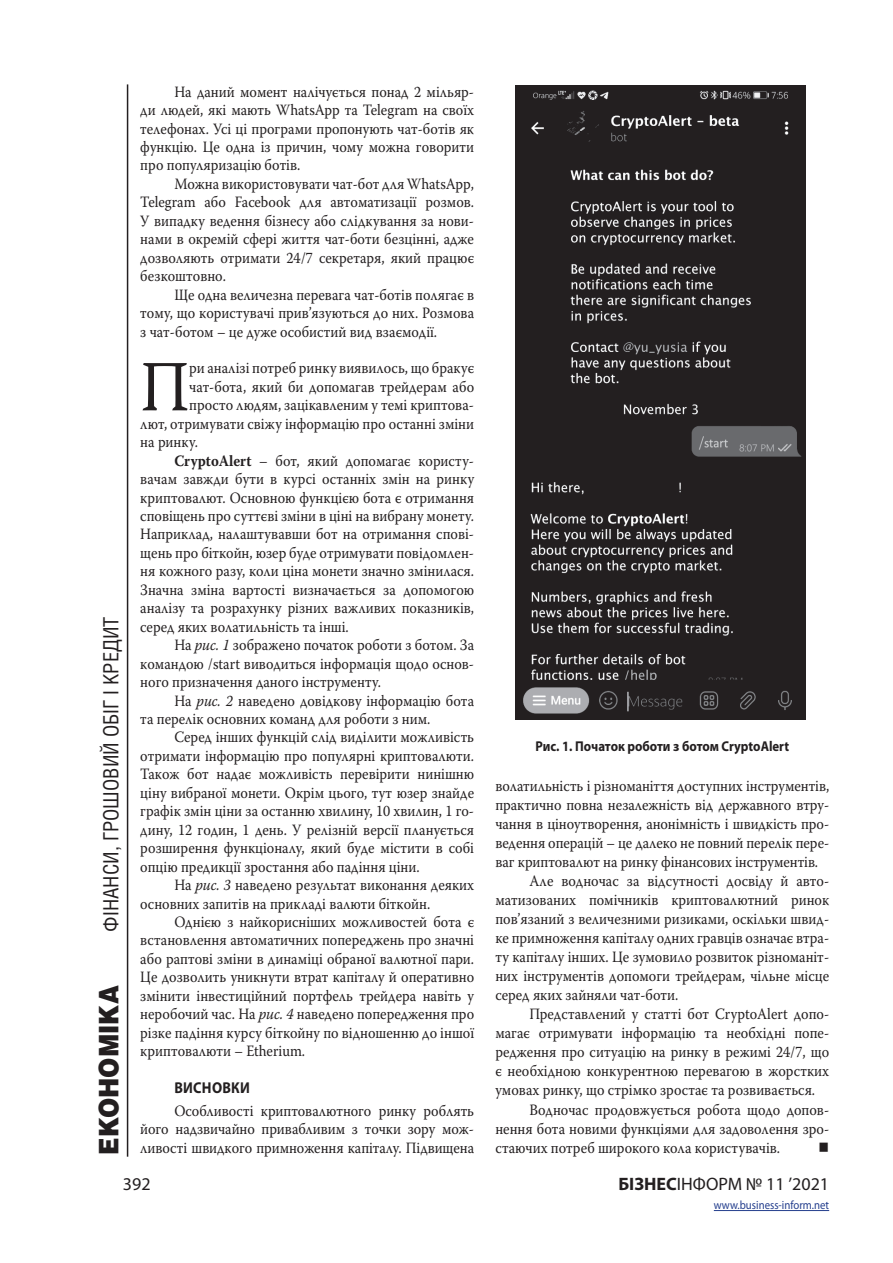
<style>
.page{position:relative;width:893px;height:1263px;background:#fff}
.page>*{position:absolute;margin:0;border:0;box-sizing:border-box;transform-origin:0 0}
.Osnova{font:71.7px "Warnock Pro";color:#231f20;scale:.9 1}
.t1{font:900 27px "Helios";color:#231f20;scale:.9 1}
.t2{font:21px "Helios Cond";color:#231f20}
.t3{font:18px "Myriad Pro";color:#231f20}
.Osnova-2{font:15.75px/18.5px "Warnock Pro";color:#231f20;text-align:justify;scale:.9 1}
.Glavka{font:700 15.75px "Myriad Pro";letter-spacing:.02em;color:#231f20;scale:.9 1}
.Osnova-3{font:15.75px "Wingdings";color:#231f20;scale:.9 1}
.Title_table{font:700 14.25px "Myriad Pro";color:#231f20;scale:.9 1}
.t4{font:12px "Myriad Pro";color:#253f8e;scale:.9 1}
.s1{font-weight:700}
.s2{font-style:italic}
</style>
<div class="page">
<hr style="left:127px;top:84px;width:1px;height:1073px;background:#231f20">
<hr style="left:714px;top:1210px;width:115px;height:1px;background:#253f8e">
<img style="left:516px;top:85px;width:290px;height:634px">
<h3 class="t2" style="left:98px;top:931px;width:316px;rotate:-90deg">ФІНАНСИ, ГРОШОВИЙ ОБІГ І КРЕДИТ</h3>
<h2 class="t1" style="left:92px;top:1154px;width:189px;rotate:-90deg">ЕКОНОМІКА</h2>
<p class="Osnova-2" style="left:140px;top:82px;width:372px;text-indent:34px">На даний момент налічується понад 2 мільяр&shy;ди людей, які мають WhatsApp та Telegram на своїх телефонах. Усі ці програми пропонують чат-ботів як функцію. Це одна із причин, чому можна говорити про популяризацію ботів.</p>
<p class="Osnova-2" style="left:140px;top:174px;width:372px;text-indent:34px">Можна використовувати чат-бот для WhatsApp, Telegram або Facebook для автоматизації розмов.<br>У випадку ведення бізнесу або слідкування за нови&shy;нами в окремій сфері життя чат-боти безцінні, адже дозволяють отримати 24/7 секретаря, який працює безкоштовно.</p>
<p class="Osnova-2" style="left:140px;top:285px;width:372px;text-indent:34px">Ще одна величезна перевага чат-ботів полягає в тому, що користувачі прив’язуються до них. Розмова з чат-ботом – це дуже особистий вид взаємодії.</p>
<p class="Osnova" style="left:140px;top:344px;width:56px">П</p>
<p class="Osnova-2" style="left:189px;top:359px;width:318px">ри аналізі потреб ринку виявилось, що бракує</p>
<p class="Osnova-2" style="left:189px;top:377px;width:318px">чат-бота, який би допомагав трейдерам або</p>
<p class="Osnova-2" style="left:189px;top:396px;width:318px">просто людям, зацікавленим у темі криптова-</p>
<p class="Osnova-2" style="left:140px;top:414px;width:372px">лют, отримувати свіжу інформацію про останні зміни</p>
<p class="Osnova-2" style="left:140px;top:433px;width:66px">на ринку.</p>
<p class="Osnova-2" style="left:140px;top:451px;width:372px;text-indent:34px"><span class="s1">CryptoAlert</span> – бот, який допомагає користу&shy;вачам завжди бути в курсі останніх змін на ринку криптовалют. Основною функцією бота є отримання сповіщень про суттєві зміни в ціні на вибрану монету.<br>Наприклад, налаштувавши бот на отримання спові&shy;щень про біткойн, юзер буде отримувати повідомлен&shy;ня кожного разу, коли ціна монети значно змінилася.<br>Значна зміна вартості визначається за допомогою аналізу та розрахунку різних важливих показників, серед яких волатильність та інші.</p>
<p class="Osnova-2" style="left:140px;top:635px;width:372px;text-indent:34px">На <span class="s2">рис. 1</span> зображено початок роботи з ботом. За командою /start виводиться інформація щодо основ&shy;ного призначення даного інструменту.</p>
<p class="Osnova-2" style="left:140px;top:691px;width:372px;text-indent:34px">На <span class="s2">рис. 2</span> наведено довідкову інформацію бота та перелік основних команд для роботи з ним.</p>
<p class="Osnova-2" style="left:140px;top:728px;width:372px;text-indent:34px">Серед інших функцій слід виділити можливість отримати інформацію про популярні криптовалюти.<br>Також бот надає можливість перевірити нинішню ціну вибраної монети. Окрім цього, тут юзер знайде графік змін ціни за останню хвилину, 10 хвилин, 1 го&shy;дину, 12 годин, 1 день. У релізній версії планується розширення функціоналу, який буде містити в собі опцію предикції зростання або падіння ціни.</p>
<p class="Osnova-2" style="left:140px;top:875px;width:372px;text-indent:34px">На <span class="s2">рис. 3</span> наведено результат виконання деяких основних запитів на прикладі валюти біткойн.</p>
<p class="Osnova-2" style="left:140px;top:912px;width:372px;text-indent:34px">Однією з найкорисніших можливостей бота є встановлення автоматичних попереджень про значні або раптові зміни в динаміці обраної валютної пари.<br>Це дозволить уникнути втрат капіталу й оперативно змінити інвестиційний портфель трейдера навіть у неробочий час. На <span class="s2">рис. 4</span> наведено попередження про різке падіння курсу біткойну по відношенню до іншої криптовалюти – Etherium.</p>
<p class="Glavka" style="left:174px;top:1077px;width:86px">ВИСНОВКИ</p>
<p class="Osnova-2" style="left:140px;top:1101px;width:372px;text-indent:34px">Особливості криптовалютного ринку роблять його надзвичайно привабливим з точки зору мож&shy;ливості швидкого примноження капіталу. Підвищена</p>
<p class="t3" style="left:123px;top:1173px;width:29px">392</p>
<p class="Title_table" style="left:535px;top:737px;width:283px">Рис. 1. Початок роботи з ботом CryptoAlert</p>
<p class="Osnova-2" style="left:495px;top:776px;width:372px;line-height:19px">волатильність і різноманіття доступних інструментів, практично повна незалежність від державного втру&shy;чання в ціноутворення, анонімність і швидкість про&shy;ведення операцій – це далеко не повний перелік пере&shy;ваг криптовалют на ринку фінансових інструментів.</p>
<p class="Osnova-2" style="left:495px;top:871px;width:372px;line-height:19px;text-indent:34px">Але водночас за відсутності досвіду й авто&shy;матизованих помічників криптовалютний ринок пов’язаний з величезними ризиками, оскільки швид&shy;ке примноження капіталу одних гравців означає втра&shy;ту капіталу інших. Це зумовило розвиток різноманіт&shy;них інструментів допомоги трейдерам, чільне місце серед яких зайняли чат-боти.</p>
<p class="Osnova-2" style="left:495px;top:1004px;width:372px;line-height:19px;text-indent:34px">Представлений у статті бот CryptoAlert допо&shy;магає отримувати інформацію та необхідні попе&shy;редження про ситуацію на ринку в режимі 24/7, що є необхідною конкурентною перевагою в жорстких умовах ринку, що стрімко зростає та розвивається.</p>
<p class="Osnova-2" style="left:495px;top:1099px;width:371px;line-height:19px;text-indent:34px">Водночас продовжується робота щодо допов&shy;нення бота новими функціями для задоволення зро&shy;стаючих потреб широкого кола користувачів.</p>
<p class="Osnova-3" style="left:819px;top:1138px;width:13px">■</p>
<p class="t3" style="left:618px;top:1173px;width:212px"><span class="s1">БІЗНЕС</span>ІНФОРМ № 11 ’2021</p>
<p class="t4" style="left:714px;top:1198px;width:130px">www.business-inform.net</p>
</div>
